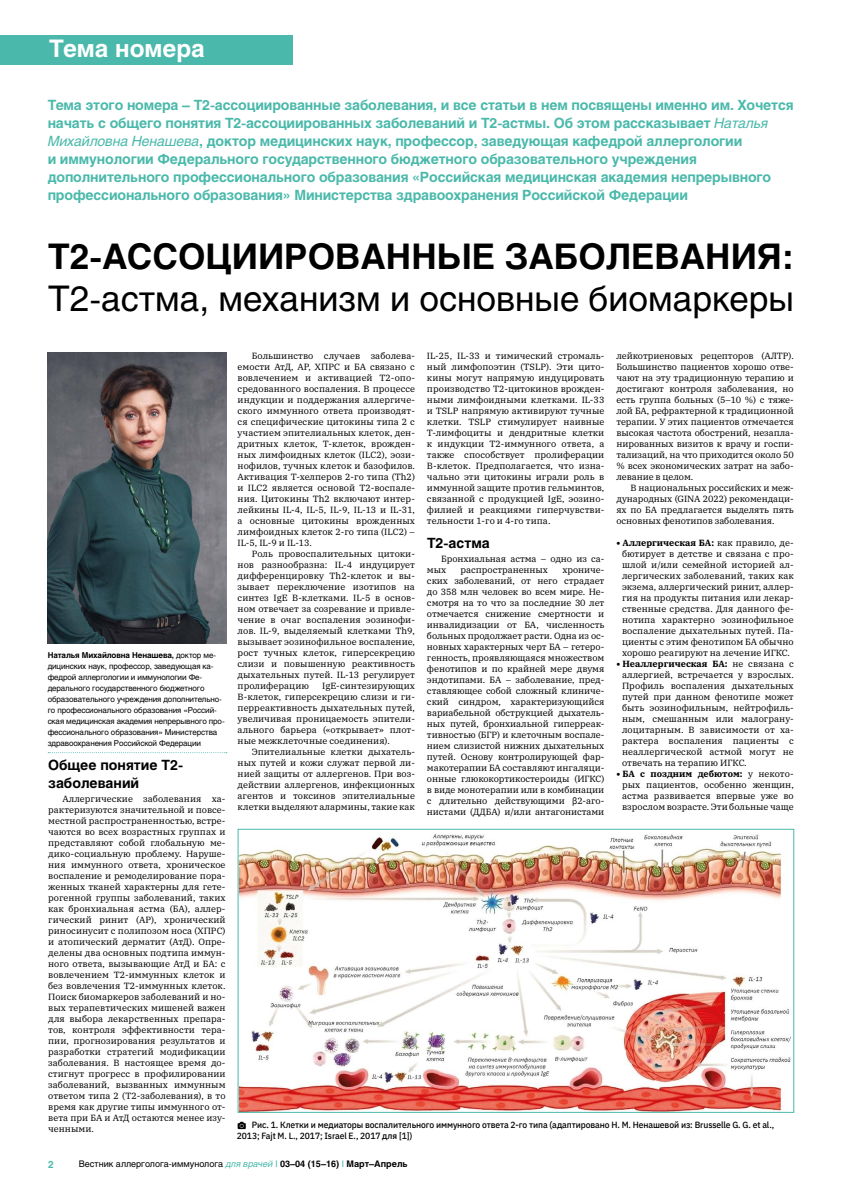
<style>
.page{position:relative;width:842px;height:1191px;background:#fff}
.page>*{position:absolute;margin:0;border:0;box-sizing:border-box;transform-origin:0 0}
.t1{font:35px "Helios C";color:#000}
.t2{font:700 35px "Helios C";color:#000}
.t3{font:700 24px "Helios C";color:#fff}
.t4{font:700 14px/18px "Helios C";letter-spacing:-.01em;color:#4ab9ab}
.t5{font:700 14px/18px "Helios C";color:#000}
.t6{font:700 10px "Helios C";color:#4ab9ab}
.t7{font:9px/11px "IBM Plex Serif";color:#000;text-align:justify}
.t8{font:500 9px/10.6px "IBM Plex Sans";letter-spacing:-.01em;color:#000;scale:.95 1}
.t9{font:9px "Helios C";color:#000}
.t10{font:8px/11px "Helios C";letter-spacing:-.015em;color:#000}
.s1{font-weight:400;font-style:italic}
.s2{font-weight:700}
.s3{font-family:"IBM Plex Sans"}
.s4{font-style:italic;color:#4ab9ab}
.s5{color:#4ab9ab}
</style>
<div class="page">
<div style="left:0;top:35px;width:293px;height:29px;background:#4ab9ab"></div>
<img style="left:240px;top:834px;width:551px;height:276px">
<div style="left:238px;top:828px;width:556px;height:284px;border:1px solid #4ab9ab"></div>
<img style="left:48px;top:352px;width:178px;height:292px">
<svg style="left:48px;top:752px;width:179px;height:1px"></svg>
<h2 class="t3" style="left:49px;top:35px;width:157px">Тема номера</h2>
<p class="t4" style="left:48px;top:96px;width:747px">Тема этого номера – Т2-ассоциированные заболевания, и все статьи в нем посвящены именно им. Хочется начать с общего понятия Т2-ассоциированных заболеваний и Т2-астмы. Об этом рассказывает <span class="s1">Наталья Михайловна Ненашева</span>, доктор медицинских наук, профессор, заведующая кафедрой аллергологии<br>и иммунологии Федерального государственного бюджетного образовательного учреждения дополнительного профессионального образования «Российская медицинская академия непрерывного профессионального образования» Министерства здравоохранения Российской Федерации</p>
<h1 class="t2" style="left:48px;top:236px;width:747px">Т2-АССОЦИИРОВАННЫЕ ЗАБОЛЕВАНИЯ:</h1>
<h1 class="t1" style="left:48px;top:277px;width:747px">T2-астма, механизм и основные биомаркеры</h1>
<p class="t10" style="left:48px;top:650px;width:179px"><span class="s2">Наталья Михайловна Ненашева,</span> доктор ме&shy;дицинских наук, профессор, заведующая ка&shy;федрой аллергологии и иммунологии Фе&shy;дерального государственного бюджетного образовательного учреждения дополнительно&shy;го профессионального образования «Россий&shy;ская медицинская академия непрерывного про&shy;фессионального образования» Министерства здравоохранения Российской Федерации</p>
<h3 class="t5" style="left:48px;top:756px;width:136px">Общее понятие Т2- заболеваний</h3>
<p class="t7" style="left:48px;top:792px;width:179px;text-indent:14px">Аллергические заболевания ха&shy;рактеризуются значительной и повсе&shy;местной распространенностью, встре&shy;чаются во всех возрастных группах и представляют собой глобальную ме&shy;дико-социальную проблему. Наруше&shy;ния иммунного ответа, хроническое воспаление и ремоделирование пора&shy;женных тканей характерны для гете&shy;рогенной группы заболеваний, таких как бронхиальная астма (БА), аллер&shy;гический ринит (АР), хронический риносинусит с полипозом носа (ХПРС) и атопический дерматит (АтД). Опре&shy;делены два основных подтипа иммун&shy;ного ответа, вызывающие АтД и БА: с вовлечением T2-иммунных клеток и без вовлечения T2-иммунных клеток.<br>Поиск биомаркеров заболеваний и но&shy;вых терапевтических мишеней важен для выбора лекарственных препара&shy;тов, контроля эффективности тера&shy;пии, прогнозирования результатов и разработки стратегий модификации заболевания. В настоящее время до&shy;стигнут прогресс в профилировании заболеваний, вызванных иммунным ответом типа 2 (Т2-заболевания), в то время как другие типы иммунного от&shy;вета при БА и АтД остаются менее изу&shy;ченными.</p>
<p class="t7" style="left:238px;top:349px;width:179px;text-indent:14px">Большинство случаев заболева&shy;емости АтД, АР, ХПРС и БА связано с вовлечением и активацией T2-опо&shy;средованного воспаления. В процессе индукции и поддержания аллергиче&shy;ского иммунного ответа производят&shy;ся специфические цитокины типа 2 с участием эпителиальных клеток, ден&shy;дритных клеток, Т-клеток, врожден&shy;ных лимфоидных клеток (ILC2), эози&shy;нофилов, тучных клеток и базофилов.<br>Активация Т-хелперов 2-го типа (Th2) и ILC2 является основой Т2-воспале&shy;ния. Цитокины Th2 включают интер&shy;лейкины IL-4, IL-5, IL-9, IL-13 и IL-31, а основные цитокины врожденных лимфоидных клеток 2-го типа (ILC2) – IL-5, IL-9 и IL-13.</p>
<p class="t7" style="left:238px;top:547px;width:179px;text-indent:14px">Роль провоспалительных цитоки&shy;нов разнообразна: IL-4 индуцирует дифференцировку Th2-клеток и вы&shy;зывает переключение изотипов на синтез IgE В-клетками. IL-5 в основ&shy;ном отвечает за созревание и привле&shy;чение в очаг воспаления эозинофи&shy;лов. IL-9, выделяемый клетками Th9, вызывает эозинофильное воспаление, рост тучных клеток, гиперсекрецию слизи и повышенную реактивность дыхательных путей. IL-13 регулирует пролиферацию</p>
<p class="t7" style="left:238px;top:679px;width:179px;text-indent:85px">IgE-синтезирующих В-клеток, гиперсекрецию слизи и ги&shy;перреактивность дыхательных путей, увеличивая проницаемость эпители&shy;ального барьера («открывает» плот&shy;ные межклеточные соединения).</p>
<p class="t7" style="left:238px;top:745px;width:179px;text-indent:14px">Эпителиальные клетки дыхатель&shy;ных путей и кожи служат первой ли&shy;нией защиты от аллергенов. При воз&shy;действии аллергенов, инфекционных агентов и токсинов эпителиальные клетки выделяют алармины, такие как</p>
<p class="t7" style="left:427px;top:349px;width:179px">IL-25, IL-33 и тимический стромаль&shy;ный лимфопоэтин (TSLP). Эти цито&shy;кины могут напрямую индуцировать производство T2-цитокинов врожден&shy;ными лимфоидными клетками. IL-33 и TSLP напрямую активируют тучные клетки. TSLP стимулирует наивные Т-лимфоциты и дендритные клетки к индукции T2-иммунного ответа, а также способствует пролиферации В-клеток. Предполагается, что изна&shy;чально эти цитокины играли роль в иммунной защите против гельминтов, связанной с продукцией IgE, эозино&shy;филией и реакциями гиперчувстви&shy;тельности 1-го и 4-го типа.</p>
<h3 class="t5" style="left:427px;top:534px;width:64px">Т2-астма</h3>
<p class="t7" style="left:427px;top:552px;width:179px;text-indent:14px">Бронхиальная астма – одно из са&shy;мых</p>
<p class="t7" style="left:427px;top:563px;width:179px;text-indent:135px">хрониче&shy;ских заболеваний, от него страдает до 358 млн человек во всем мире. Не&shy;смотря на то что за последние 30 лет отмечается снижение смертности и инвалидизации от БА, численность больных продолжает расти. Одна из ос&shy;новных характерных черт БА – гетеро&shy;генность, проявляющаяся множеством фенотипов и по крайней мере двумя эндотипами. БА – заболевание, пред&shy;ставляющее собой сложный клиниче&shy;ский</p>
<p class="t7" style="left:461px;top:563px;width:89px">распространенных</p>
<p class="t7" style="left:427px;top:695px;width:179px;text-indent:32px">синдром, характеризующийся вариабельной обструкцией дыхатель&shy;ных путей, бронхиальной гиперреак&shy;тивностью (БГР) и клеточным воспале&shy;нием слизистой нижних дыхательных путей. Основу контролирующей фар&shy;макотерапии БА составляют ингаляци&shy;онные глюкокортикостероиды (ИГКС) в виде монотерапии или в комбинации с длительно действующими <span class="s3">β</span>2-аго&shy;нистами (ДДБА) и/или антагонистами</p>
<p class="t7" style="left:616px;top:349px;width:179px">лейкотриеновых рецепторов (АЛТР).<br>Большинство пациентов хорошо отве&shy;чают на эту традиционную терапию и достигают контроля заболевания, но есть группа больных (5–10 %) с тяже&shy;лой БА, рефрактерной к традиционной терапии. У этих пациентов отмечается высокая частота обострений, незапла&shy;нированных визитов к врачу и госпи&shy;тализаций, на что приходится около 50 % всех экономических затрат на забо&shy;левание в целом.</p>
<p class="t7" style="left:616px;top:481px;width:179px;text-indent:14px">В национальных российских и меж&shy;дународных (GINA 2022) рекомендаци&shy;ях по БА предлагается выделять пять основных фенотипов заболевания.</p>
<p class="t7" style="left:622px;top:536px;width:173px;text-indent:-6px"><span class="s2">• Аллергическая БА:</span> как правило, де&shy;бютирует в детстве и связана с про&shy;шлой и/или семейной историей ал&shy;лергических заболеваний, таких как экзема, аллергический ринит, аллер&shy;гия на продукты питания или лекар&shy;ственные средства. Для данного фе&shy;нотипа характерно эозинофильное воспаление дыхательных путей. Па&shy;циенты с этим фенотипом БА обычно хорошо реагируют на лечение ИГКС.</p>
<p class="t7" style="left:622px;top:657px;width:173px;text-indent:-6px"><span class="s2">• Неаллергическая БА:</span> не связана с аллергией, встречается у взрослых.<br>Профиль воспаления дыхательных путей при данном фенотипе может быть эозинофильным, нейтрофиль&shy;ным, смешанным или малограну&shy;лоцитарным. В зависимости от ха&shy;рактера воспаления пациенты с неаллергической астмой могут не отвечать на терапию ИГКС.</p>
<p class="t7" style="left:622px;top:767px;width:173px;text-indent:-6px"><span class="s2">• БА с поздним дебютом:</span> у некото&shy;рых пациентов, особенно женщин, астма развивается впервые уже во взрослом возрасте. Эти больные чаще</p>
<p class="t8" style="left:237px;top:1118px;width:567px;text-indent:15px">Рис. 1. Клетки и медиаторы воспалительного иммунного ответа 2-го типа (адаптировано Н. М. Ненашевой из: Brusselle G. G. et al.,<br>2013; Fajt M. L., 2017; Israel E., 2017 для [1])</p>
<p class="t6" style="left:48px;top:1158px;width:7px">2</p>
<p class="t9" style="left:79px;top:1158px;width:330px">Вестник аллерголога-иммунолога <span class="s4">для врачей</span> <span class="s5">I</span> <span class="s2">03–04 (15–16)</span> <span class="s5">I</span> <span class="s2">Март–Апрель</span></p>
</div>
